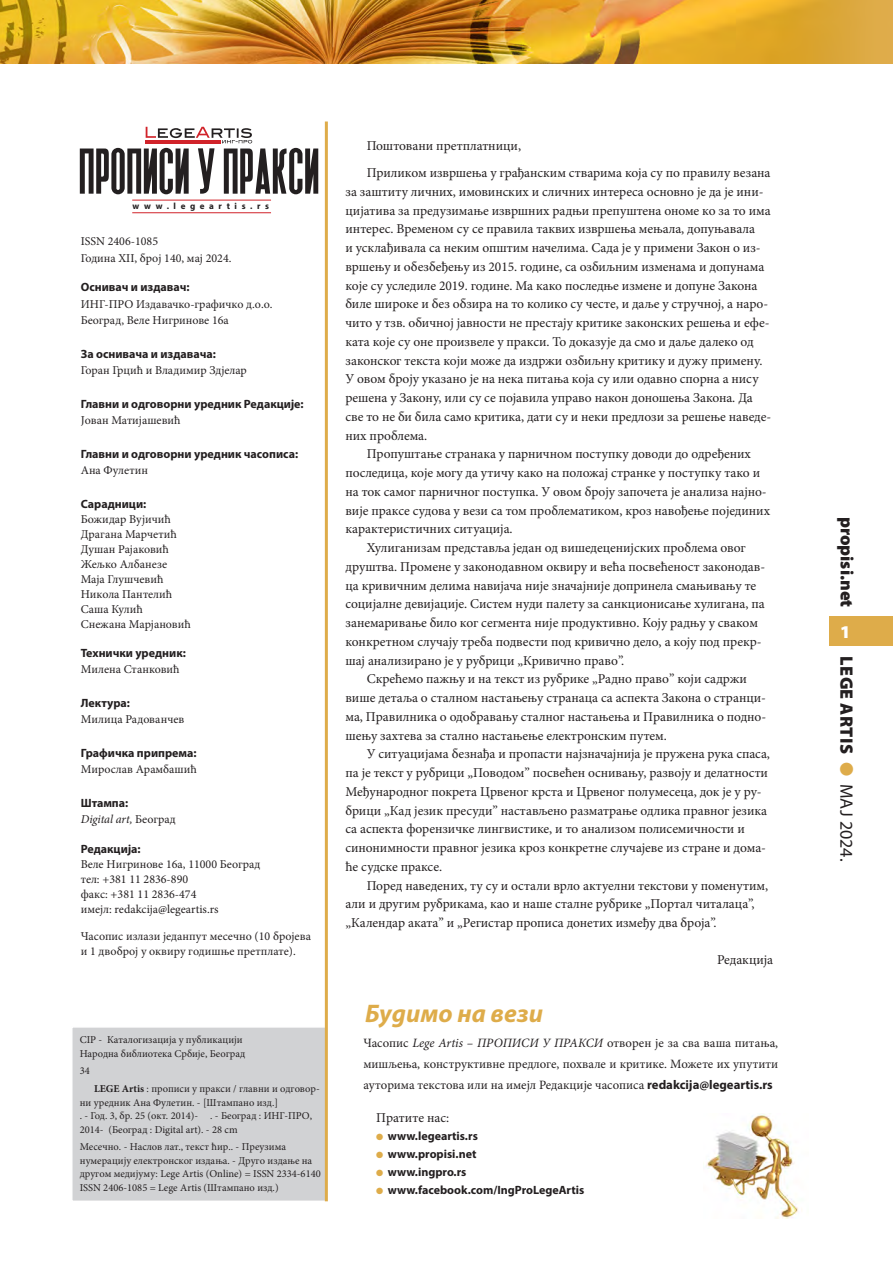
<style>
.page{position:relative;width:893px;height:1263px;background:#fff}
.page>*{position:absolute;margin:0;border:0;box-sizing:border-box;transform-origin:0 0}
.t1{font:60px "Heathergreen";letter-spacing:.02em;color:#231f20}
.t2{font:italic 700 25.5px "Myriad Pro";color:#deac4a}
.t3{font:900 18px "Myriad Pro";letter-spacing:.02em;color:#231f20}
.t4{font:900 18px "Myriad Pro";color:#231f20}
.t5{font:900 semi-expanded 18px "Myriad Pro";color:#fff}
.t6{font:13.5px/18.8px "Minion Pro";letter-spacing:-.005em;color:#231f20}
.t7{font:12.75px/21px "Minion Pro";color:#231f20;text-align:justify}
.t8{font:12px/15px "Minion Pro";color:#231f20}
.t9{font:700 12px "Myriad Pro";color:#231f20}
.t10{font:italic 12px "Minion Pro";letter-spacing:-.01em;color:#231f20}
.t11{font:10.5px/13.5px "Minion Pro";color:#231f20}
.t12{font:700 9px "Myriad Pro";letter-spacing:.51em;color:#231f20}
.s1{font-style:normal}
.s2{font-weight:700}
.s3{font-style:italic}
.s4{font-family:"Myriad Pro";font-weight:700}
.s5{color:#deac4a}
.s6{font-weight:400}
</style>
<div class="page">
<div style="left:829px;top:617px;width:64px;height:29px;background:#deac4a"></div>
<img style="left:0;top:0;width:893px;height:64px">
<img style="left:706px;top:1113px;width:92px;height:105px">
<svg style="left:146px;top:127px;width:106px;height:16px"></svg>
<hr style="left:132px;top:212px;width:139px;height:1px;background:#d1232a">
<hr style="left:132px;top:200px;width:139px;height:1px;background:#d1232a">
<div style="left:71px;top:1026px;width:256px;height:176px;background:#d1d2d4;border:2px solid #fff"></div>
<hr style="left:325px;top:122px;width:3px;height:1079px;background:#deac4a">
<h1 class="t1" style="left:79px;top:123px;width:241px">ПРОПИСИ У ПРАКСИ</h1>
<p class="t12" style="left:133px;top:200px;width:138px">www.legeartis.rs</p>
<p class="t8" style="left:81px;top:233px;width:152px;line-height:16.5px">ISSN 2406-1085<br>Година XII, број 140, мај 2024.</p>
<p class="t9" style="left:81px;top:279px;width:110px">Оснивач и издавач:</p>
<p class="t8" style="left:81px;top:296px;width:193px;line-height:16.5px">ИНГ-ПРО Издавачко-графичко д.о.о.<br>Београд, Веле Нигринове 16а</p>
<p class="t9" style="left:81px;top:346px;width:137px">За оснивача и издавача:</p>
<p class="t8" style="left:81px;top:363px;width:168px">Горан Грцић и Владимир Здјелар</p>
<p class="t9" style="left:81px;top:396px;width:224px">Главни и одговорни уредник Редакције:</p>
<p class="t8" style="left:81px;top:413px;width:101px">Јован Матијашевић</p>
<p class="t9" style="left:81px;top:446px;width:219px">Главни и одговорни уредник часописа:</p>
<p class="t8" style="left:81px;top:463px;width:69px">Ана Фулетин</p>
<p class="t9" style="left:81px;top:496px;width:67px">Сарадници:</p>
<p class="t8" style="left:81px;top:511px;width:112px">Божидар Вујичић<br>Драгана Марчетић<br>Душан Рајаковић<br>Жељко Албанезе<br>Маја Глушчевић<br>Никола Пантелић<br>Саша Кулић<br>Снежана Марјановић</p>
<p class="t9" style="left:81px;top:645px;width:107px">Технички уредник:</p>
<p class="t8" style="left:81px;top:662px;width:100px">Милена Станковић</p>
<p class="t9" style="left:81px;top:695px;width:51px">Лектура:</p>
<p class="t8" style="left:81px;top:712px;width:105px">Милица Радованчев</p>
<p class="t9" style="left:81px;top:745px;width:117px">Графичка припрема:</p>
<p class="t8" style="left:81px;top:762px;width:118px">Мирослав Арамбашић</p>
<p class="t9" style="left:81px;top:795px;width:49px">Штампа:</p>
<p class="t10" style="left:81px;top:811px;width:97px">Digital art, <span class="s1">Београд</span></p>
<p class="t9" style="left:81px;top:841px;width:61px">Редакција:</p>
<p class="t8" style="left:81px;top:856px;width:181px">Веле Нигринове 16а, 11000 Београд тел: +381 11 2836-890<br>факс: +381 11 2836-474<br>имејл: redakcija@legeartis.rs</p>
<p class="t8" style="left:81px;top:929px;width:232px">Часопис излази једанпут месечно (10 бројева и 1 двоброј у оквиру годишње претплате).</p>
<p class="t11" style="left:80px;top:1033px;width:167px">CIP - Каталогизација у публикацији<br>Народна библиотека Србије, Београд</p>
<p class="t11" style="left:80px;top:1064px;width:12px">34</p>
<p class="t11" style="left:80px;top:1082px;width:242px;text-indent:14px"><span class="s2">LEGE Artis</span> : прописи у пракси / главни и одговор&shy;ни уредник Ана Фулетин. - [Штампано изд.]<br>. - Год. 3, бр. 25 (окт. 2014)- . - Београд : ИНГ-ПРО, 2014- (Београд : Digital art). - 28 cm</p>
<p class="t11" style="left:80px;top:1140px;width:243px">Месечно. - Наслов лат., текст ћир.. - Преузима нумерацију електронског издања. - Друго издање на другом медијуму: Lege Artis (Online) = ISSN 2334-6140<br>ISSN 2406-1085 = Lege Artis (Штампано изд.)</p>
<p class="t6" style="left:367px;top:132px;width:405px;line-height:27.3px">Поштовани претплатници,<br>Приликом извршења у грађанским стварима која су по правилу везана</p>
<p class="t6" style="left:345px;top:182px;width:427px">за заштиту личних, имовинских и сличних интереса основно је да је ини&shy;цијатива за предузимање извршних радњи препуштена ономе ко за то има интерес. Временом су се правила таквих извршења мењала, допуњавала<br>и усклађивала са неким општим начелима. Сада је у примени Закон о из&shy;вршењу и обезбеђењу из 2015. године, са озбиљним изменама и допунама које су уследиле 2019. године. Ма како последње измене и допуне Закона биле широке и без обзира на то колико су честе, и даље у стручној, а наро&shy;чито у тзв. обичној јавности не престају критике законских решења и ефе&shy;ката које су оне произвеле у пракси. То доказује да смо и даље далеко од законског текста који може да издржи озбиљну критику и дужу примену.<br>У овом броју указано је на нека питања која су или одавно спорна а нису решена у Закону, или су се појавила управо након доношења Закона. Да све то не би била само критика, дати су и неки предлози за решење наведе&shy;них проблема.</p>
<p class="t6" style="left:367px;top:445px;width:386px">Пропуштање странака у парничном поступку доводи до одређених</p>
<p class="t6" style="left:345px;top:463px;width:416px">последица, које могу да утичу како на положај странке у поступку тако и</p>
<p class="t6" style="left:345px;top:482px;width:423px">на ток самог парничног поступка. У овом броју започета је анализа најно-</p>
<p class="t6" style="left:345px;top:501px;width:426px">вије праксе судова у вези са том проблематиком, кроз навођење појединих</p>
<p class="t6" style="left:345px;top:520px;width:169px">карактеристичних ситуација.</p>
<p class="t6" style="left:367px;top:538px;width:380px">Хулиганизам представља један од вишедеценијских проблема овог</p>
<p class="t6" style="left:345px;top:557px;width:421px">друштва. Промене у законодавном оквиру и већа посвећеност законодав-</p>
<p class="t6" style="left:345px;top:576px;width:412px">ца кривичним делима навијача није значајније допринела смањивању те</p>
<p class="t6" style="left:345px;top:595px;width:421px">социјалне девијације. Систем нуди палету за санкционисање хулигана, па</p>
<p class="t6" style="left:345px;top:613px;width:414px">занемаривање било ког сегмента није продуктивно. Коју радњу у сваком</p>
<p class="t6" style="left:345px;top:632px;width:417px">конкретном случају треба подвести под кривично дело, а коју под прекр-</p>
<p class="t6" style="left:345px;top:651px;width:280px">шај анализирано је у рубрици „Кривично право”.</p>
<p class="t6" style="left:367px;top:670px;width:382px">Скрећемо пажњу и на текст из рубрике „Радно право” који садржи</p>
<p class="t6" style="left:345px;top:688px;width:422px">више детаља о сталном настањењу странаца са аспекта Закона о странци-</p>
<p class="t6" style="left:345px;top:707px;width:422px">ма, Правилника о одобравању сталног настањења и Правилника о подно-</p>
<p class="t6" style="left:345px;top:726px;width:323px">шењу захтева за стално настањење електронским путем.</p>
<p class="t6" style="left:367px;top:745px;width:405px">У ситуацијама безнађа и пропасти најзначајнија је пружена рука спаса,</p>
<p class="t6" style="left:345px;top:763px;width:424px">па је текст у рубрици „Поводом” посвећен оснивању, развоју и делатности</p>
<p class="t6" style="left:345px;top:782px;width:418px">Међународног покрета Црвеног крста и Црвеног полумесеца, док је у ру-</p>
<p class="t6" style="left:345px;top:801px;width:423px">брици „Кад језик пресуди” настављено разматрање одлика правног језика</p>
<p class="t6" style="left:345px;top:820px;width:401px">са аспекта форензичке лингвистике, и то анализом полисемичности и</p>
<p class="t6" style="left:345px;top:838px;width:422px">синонимности правног језика кроз конкретне случајеве из стране и дома-</p>
<p class="t6" style="left:345px;top:857px;width:98px">ће судске праксе.</p>
<p class="t6" style="left:367px;top:876px;width:403px">Поред наведених, ту су и остали врло актуелни текстови у поменутим,</p>
<p class="t6" style="left:345px;top:895px;width:410px">али и другим рубрикама, као и наше сталне рубрике „Портал читалаца”,</p>
<p class="t6" style="left:345px;top:913px;width:373px">„Календар аката” и „Регистар прописа донетих између два броја”.</p>
<p class="t6" style="left:717px;top:950px;width:57px">Редакција</p>
<h2 class="t2" style="left:365px;top:997px;width:179px">Будимо на вези</h2>
<p class="t7" style="left:363px;top:1032px;width:416px">Часопис <span class="s3">Lege Artis – ПРОПИСИ У ПРАКСИ</span> отворен је за сва ваша питања, мишљења, конструктивне предлоге, похвале и критике. Можете их упутити ауторима текстова или на имејл Редакције часописа <span class="s4">redakcija@legeartis.rs</span></p>
<p class="t6" style="left:376px;top:1109px;width:75px">Пратите нас:</p>
<p class="t9" style="left:376px;top:1128px;width:103px"><span class="s5">●</span> www.legeartis.rs</p>
<p class="t9" style="left:376px;top:1146px;width:102px"><span class="s5">●</span> www.propisi.net</p>
<p class="t9" style="left:376px;top:1164px;width:92px"><span class="s5">●</span> www.ingpro.rs</p>
<p class="t9" style="left:376px;top:1182px;width:210px"><span class="s5">●</span> www.facebook.com/IngProLegeArtis</p>
<h3 class="t4" style="left:859px;top:516px;width:92px;rotate:90deg">propisi.net</h3>
<h3 class="t5" style="left:840px;top:622px;width:13px">1</h3>
<h3 class="t3" style="left:859px;top:656px;width:206px;rotate:90deg">LEGE ARTIS <span class="s5">●</span> <span class="s6">МАЈ 2024.</span></h3>
</div>
